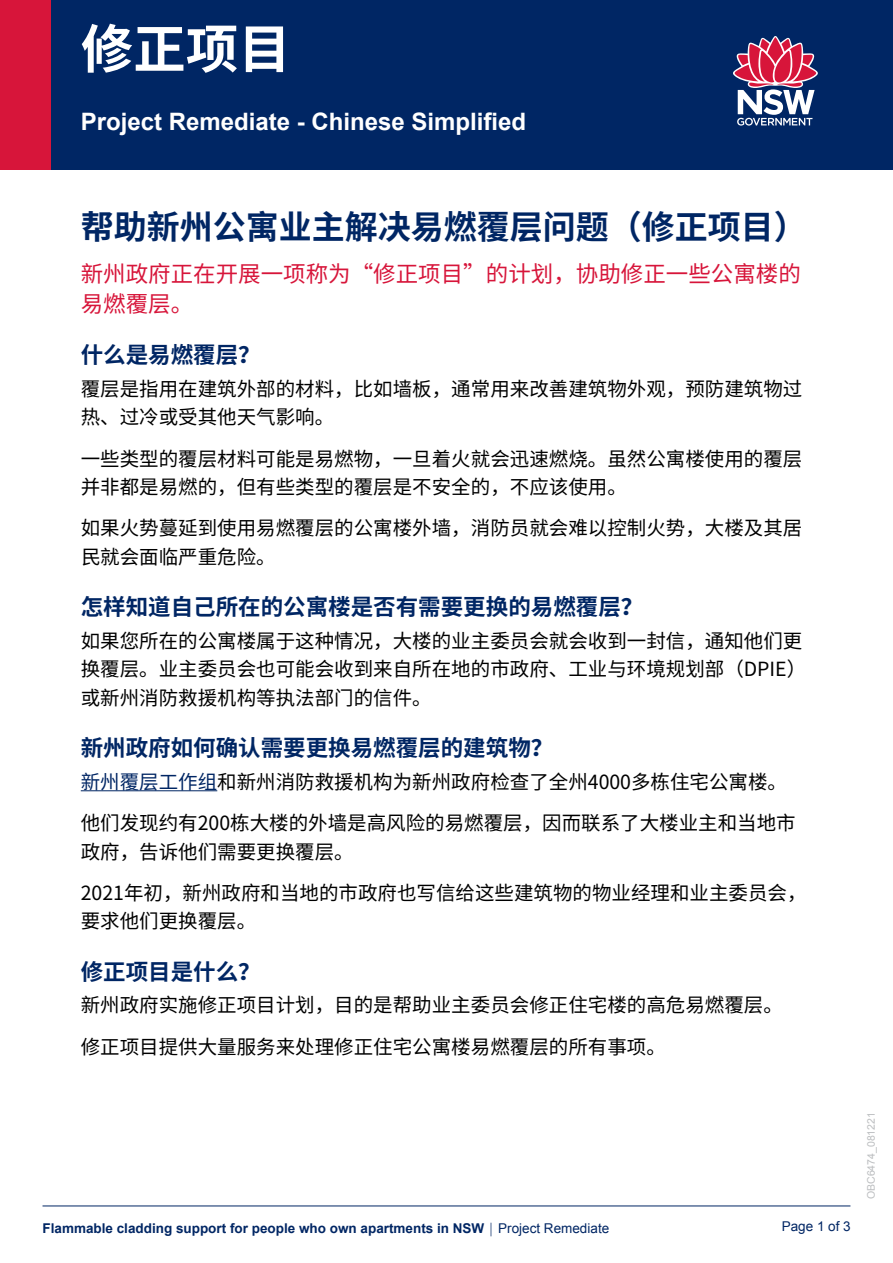
<style>
.page{position:relative;width:893px;height:1263px;background:#fff}
.page>*{position:absolute;margin:0;border:0;box-sizing:border-box;transform-origin:0 0}
.Main_heading{font:700 52.5px "Noto Sans CJ Ksc";color:#fff}
.Heading_1{font:700 33px "Noto Sans CJ Ksc";color:#002664}
.t1{font:700 24px "Arial";color:#fff}
.Heading_2{font:700 22.5px "Noto Sans CJ Ksc";color:#002664}
.Intro{font:22.5px/30px "Noto Sans CJ Ksc";color:#d7153a}
.Body_copy{font:19.5px/28.5px "Noto Sans CJ Ksc";color:#000}
.t2{font:700 13.5px "Arial";color:#002664}
.t3{font:13.5px "Arial";color:#002664}
.t4{font:10.5px "Arial";color:#bcbec0}
.s1{color:#002664}
.s2{font-family:"Noto Sans";font-weight:300}
.s3{font-weight:400}
</style>
<div class="page">
<div style="left:51px;top:0;width:842px;height:170px;background:#002664"></div>
<div style="left:0;top:0;width:51px;height:170px;background:#d7153a"></div>
<svg style="left:733px;top:36px;width:85px;height:90px"></svg>
<hr style="left:43px;top:1205px;width:807px;height:1px;background:#002664">
<hr style="left:81px;top:790px;width:136px;height:1px;background:#002664">
<p class="Main_heading" style="left:81px;top:19px;width:212px">修正项目</p>
<p class="t1" style="left:81px;top:106px;width:447px">Project Remediate - Chinese Simplified</p>
<h1 class="Heading_1" style="left:81px;top:208px;width:727px">帮助新州公寓业主解决易燃覆层问题（修正项目）</h1>
<p class="Intro" style="left:81px;top:259px;width:721px">新州政府正在开展一项称为“修正项目”的计划，协助修正一些公寓楼的易燃覆层。</p>
<h1 class="Heading_2" style="left:81px;top:342px;width:182px">什么是易燃覆层？</h1>
<p class="Body_copy" style="left:81px;top:375px;width:723px">覆层是指用在建筑外部的材料，比如墙板，通常用来改善建筑物外观，预防建筑物过热、过冷或受其他天气影响。</p>
<p class="Body_copy" style="left:81px;top:444px;width:723px">一些类型的覆层材料可能是易燃物，一旦着火就会迅速燃烧。虽然公寓楼使用的覆层并非都是易燃的，但有些类型的覆层是不安全的，不应该使用。</p>
<p class="Body_copy" style="left:81px;top:514px;width:723px">如果火势蔓延到使用易燃覆层的公寓楼外墙，消防员就会难以控制火势，大楼及其居民就会面临严重危险。</p>
<h1 class="Heading_2" style="left:81px;top:594px;width:564px">怎样知道自己所在的公寓楼是否有需要更换的易燃覆层？</h1>
<p class="Body_copy" style="left:81px;top:627px;width:727px">如果您所在的公寓楼属于这种情况，大楼的业主委员会就会收到一封信，通知他们更换覆层。业主委员会也可能会收到来自所在地的市政府、工业与环境规划部（DPIE）或新州消防救援机构等执法部门的信件。</p>
<h1 class="Heading_2" style="left:81px;top:735px;width:474px">新州政府如何确认需要更换易燃覆层的建筑物？</h1>
<p class="Body_copy" style="left:81px;top:768px;width:708px"><span class="s1">新州覆层工作组</span>和新州消防救援机构为新州政府检查了全州4000多栋住宅公寓楼。</p>
<p class="Body_copy" style="left:81px;top:809px;width:716px">他们发现约有200栋大楼的外墙是高风险的易燃覆层，因而联系了大楼业主和当地市政府，告诉他们需要更换覆层。</p>
<p class="Body_copy" style="left:81px;top:879px;width:727px">2021年初，新州政府和当地的市政府也写信给这些建筑物的物业经理和业主委员会，要求他们更换覆层。</p>
<h1 class="Heading_2" style="left:81px;top:959px;width:182px">修正项目是什么？</h1>
<p class="Body_copy" style="left:81px;top:991px;width:703px">新州政府实施修正项目计划，目的是帮助业主委员会修正住宅楼的高危易燃覆层。</p>
<p class="Body_copy" style="left:81px;top:1033px;width:587px">修正项目提供大量服务来处理修正住宅公寓楼易燃覆层的所有事项。</p>
<p class="t2" style="left:43px;top:1219px;width:568px">Flammable cladding support for people who own apartments in NSW <span class="s2">|</span> <span class="s3">Project Remediate</span></p>
<p class="t3" style="left:782px;top:1217px;width:71px">Page 1 of 3</p>
<p class="t4" style="left:864px;top:1199px;width:88px;rotate:-90deg">OBC6474_081221</p>
</div>
